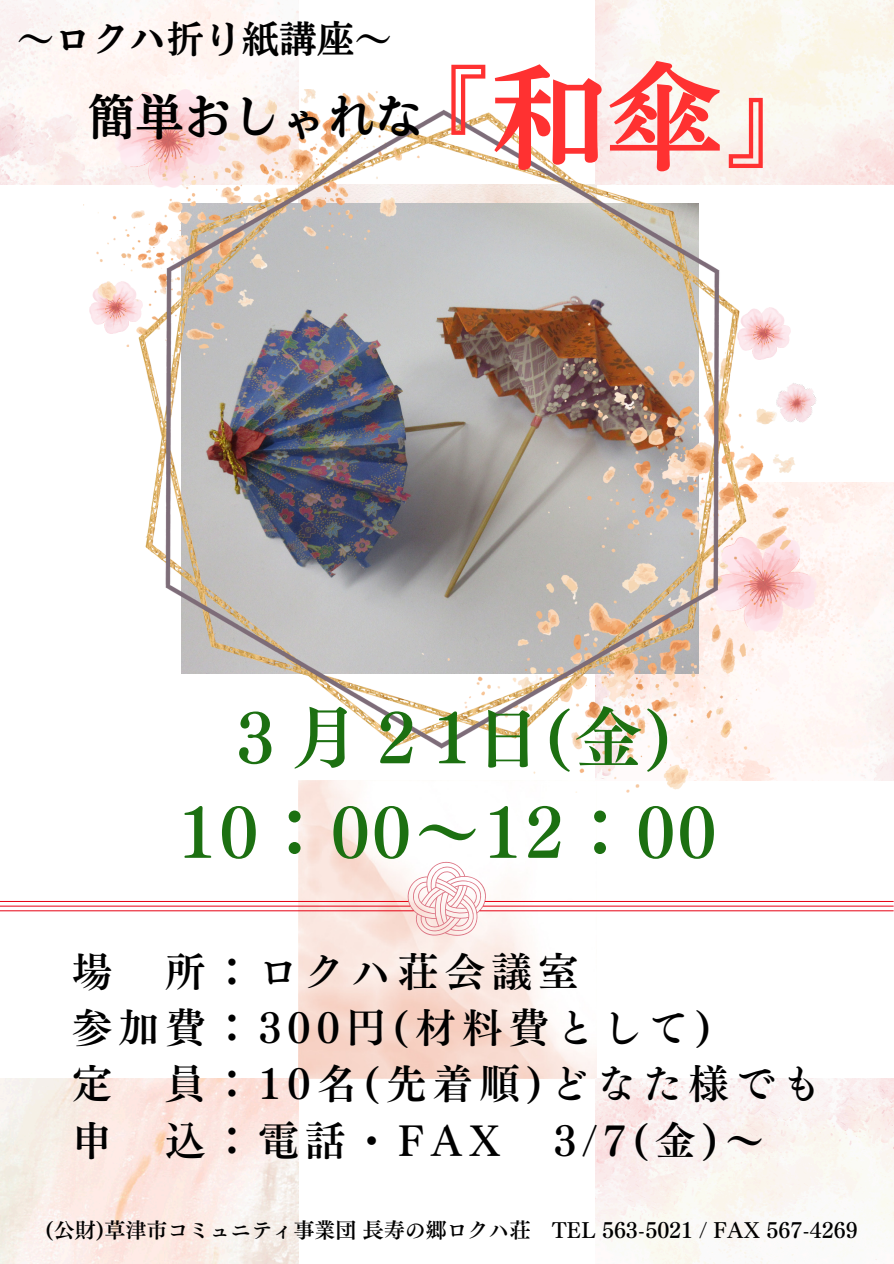
<style>
.page{position:relative;width:894px;height:1264px;background:#fff}
.page>*{position:absolute;margin:0;border:0;box-sizing:border-box;transform-origin:0 0}
.t1{font:115.5px "Nud Motoya Mincho Std W6";color:#ff3131}
.t2{font:67.5px/94.5px "Canva Tsuku Min Pr 6 N B";letter-spacing:.04em;color:#1c7011;text-align:center}
.t3{font:48px "Nud Motoya Mincho Std W6";color:#000}
.t4{font:40.5px/56.2px "Canva Tsuku Min Pr 6 N B";letter-spacing:.15em;color:#000}
.t5{font:37.5px "Nud Motoya Mincho Std W6";color:#000}
.t6{font:21px "Canva Tsuku Min Pr 6 N B";color:#000}
</style>
<div class="page">
<img style="left:0;top:0;width:298px;height:184px">
<img style="left:0;top:1078px;width:298px;height:185px">
<img style="left:298px;top:805px;width:298px;height:273px">
<img style="left:595px;top:0;width:298px;height:184px">
<img style="left:801px;top:482px;width:92px;height:298px">
<img style="left:595px;top:1078px;width:298px;height:185px">
<img style="left:801px;top:534px;width:15px;height:98px">
<img style="left:801px;top:385px;width:15px;height:38px">
<svg style="left:406px;top:861px;width:82px;height:76px"></svg>
<hr style="left:484px;top:901px;width:409px;height:1px;background:#e60012">
<hr style="left:483px;top:905px;width:410px;height:1px;background:#e60012">
<hr style="left:479px;top:910px;width:414px;height:1px;background:#e60012">
<hr style="left:0;top:901px;width:408px;height:1px;background:#e60012">
<hr style="left:0;top:905px;width:410px;height:1px;background:#e60012">
<hr style="left:0;top:910px;width:413px;height:1px;background:#e60012">
<img style="left:83px;top:89px;width:718px;height:716px">
<p class="t5" style="left:17px;top:20px;width:373px">～ロクハ折り紙講座～</p>
<p class="t3" style="left:87px;top:93px;width:337px">簡単おしゃれな</p>
<p class="t1" style="left:376px;top:59px;width:463px">『和傘』</p>
<p class="t2" style="left:178px;top:690px;width:539px">３月２1日(金)<br>10：00～12：00</p>
<p class="t4" style="left:72px;top:943px;width:641px;text-indent:93px">所：ロクハ荘会議室<br>参加費：300円(材料費として)定</p>
<p class="t4" style="left:72px;top:943px;width:42px">場</p>
<p class="t4" style="left:165px;top:1055px;width:658px">員：10名(先着順)どなた様でも</p>
<p class="t4" style="left:72px;top:1112px;width:42px">申</p>
<p class="t4" style="left:165px;top:1112px;width:337px">込：電話・FAX</p>
<p class="t4" style="left:553px;top:1112px;width:206px">3/7(金)～</p>
<p class="t6" style="left:45px;top:1219px;width:813px">(公財)草津市コミュニティ事業団長寿の郷ロクハ荘 TEL 563-5021 / FAX 567-4269</p>
</div>
